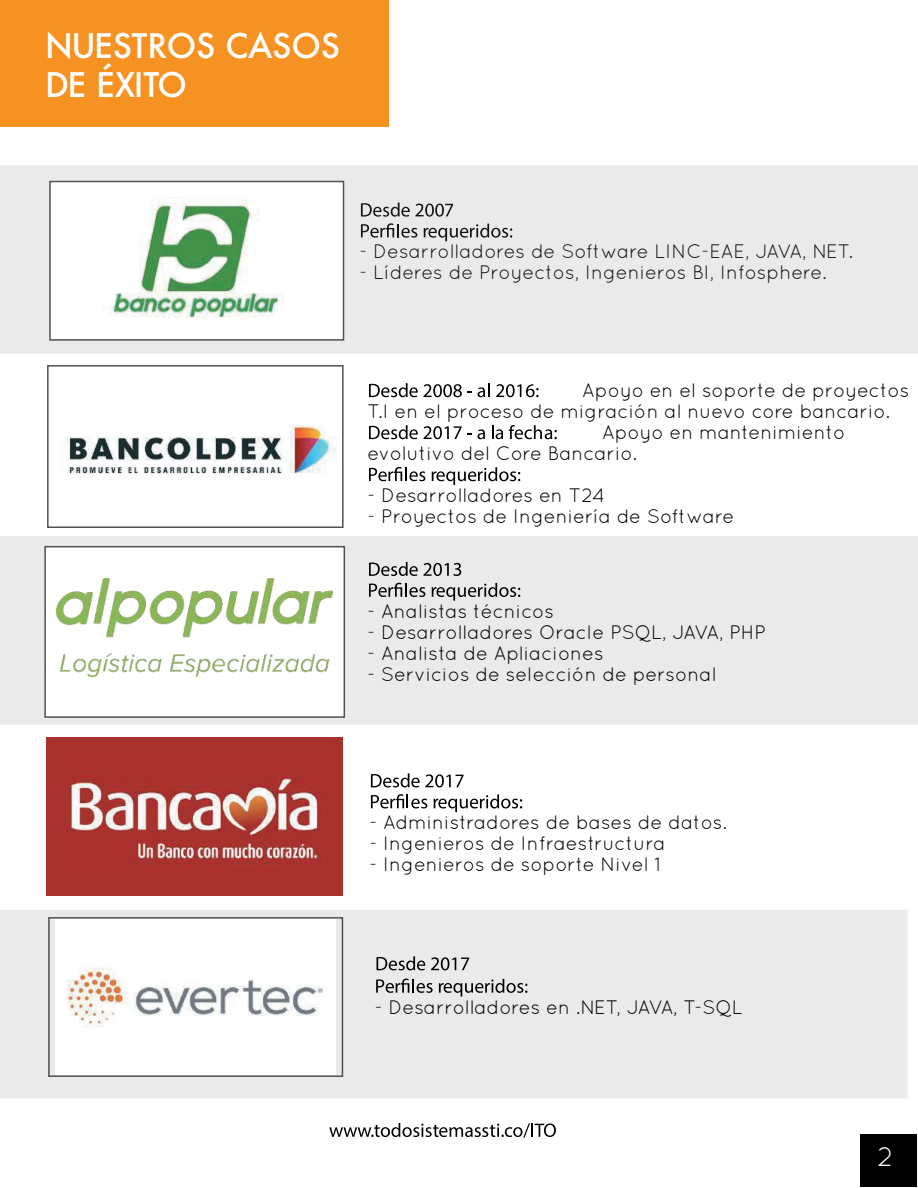
<style>
.page{position:relative;width:918px;height:1188px;background:#fff}
.page>*{position:absolute;margin:0;border:0;box-sizing:border-box;transform-origin:0 0}
.t1{font:500 33px/39px "Futura";letter-spacing:-.015em;color:#fff}
.t2{font:27px "Quicksand";color:#fff}
.t3{font:19.5px "Quicksand";color:#000001}
.t4{font:19.5px "Quicksand";color:#111314}
</style>
<div class="page">
<div style="left:0;top:536px;width:918px;height:189px;background:#e9eae9"></div>
<div style="left:0;top:165px;width:918px;height:189px;background:#e9eae9"></div>
<div style="left:46px;top:737px;width:297px;height:159px;background:#a8302d"></div>
<img style="left:62px;top:771px;width:265px;height:97px">
<div style="left:0;top:0;width:389px;height:127px;background:#f59222"></div>
<div style="left:49px;top:181px;width:295px;height:160px;background:#fff;border:2px solid #4f5252"></div>
<div style="left:44px;top:546px;width:301px;height:172px;background:#fff;border:2px solid #4f5252"></div>
<img style="left:67px;top:424px;width:270px;height:50px">
<div style="left:47px;top:365px;width:297px;height:163px;border:2px solid #4f5252"></div>
<svg style="left:361px;top:203px;width:92px;height:14px"></svg>
<svg style="left:361px;top:223px;width:56px;height:15px"></svg>
<svg style="left:424px;top:224px;width:88px;height:17px"></svg>
<svg style="left:371px;top:773px;width:93px;height:14px"></svg>
<svg style="left:371px;top:794px;width:56px;height:14px"></svg>
<svg style="left:434px;top:794px;width:88px;height:18px"></svg>
<svg style="left:369px;top:383px;width:103px;height:14px"></svg>
<svg style="left:478px;top:383px;width:12px;height:14px"></svg>
<svg style="left:496px;top:384px;width:43px;height:13px"></svg>
<svg style="left:369px;top:425px;width:116px;height:14px"></svg>
<svg style="left:492px;top:425px;width:11px;height:14px"></svg>
<svg style="left:509px;top:425px;width:48px;height:14px"></svg>
<svg style="left:369px;top:467px;width:56px;height:14px"></svg>
<svg style="left:432px;top:467px;width:88px;height:18px"></svg>
<svg style="left:369px;top:562px;width:92px;height:14px"></svg>
<svg style="left:369px;top:583px;width:56px;height:14px"></svg>
<svg style="left:432px;top:583px;width:88px;height:18px;background:#b5b6b5"></svg>
<img style="left:112px;top:197px;width:172px;height:121px">
<img style="left:57px;top:579px;width:275px;height:98px">
<svg style="left:329px;top:1123px;width:227px;height:15px"></svg>
<div style="left:860px;top:1134px;width:57px;height:53px;background:#000001"></div>
<div style="left:0;top:910px;width:908px;height:188px;background:#e9eae9"></div>
<img style="left:56px;top:920px;width:280px;height:154px">
<div style="left:48px;top:917px;width:295px;height:160px;border:2px solid #4f5252"></div>
<svg style="left:376px;top:979px;width:57px;height:14px"></svg>
<svg style="left:439px;top:979px;width:89px;height:18px;background:#b5b6b5"></svg>
<svg style="left:377px;top:956px;width:48px;height:14px"></svg>
<svg style="left:431px;top:957px;width:38px;height:13px"></svg>
<h1 class="t1" style="left:45px;top:26px;width:296px">NUESTROS CASOS<br>DE ÉXITO</h1>
<p class="t4" style="left:359px;top:240px;width:495px">- Desarrolladores de Software LINC-EAE, JAVA, NET.</p>
<p class="t4" style="left:359px;top:261px;width:469px">- Líderes de Proyectos, Ingenieros BI, Infosphere.</p>
<p class="t3" style="left:582px;top:379px;width:329px">Apoyo en el soporte de proyectos</p>
<p class="t3" style="left:368px;top:400px;width:524px">T.I en el proceso de migración al nuevo core bancario.</p>
<p class="t3" style="left:602px;top:421px;width:245px">Apoyo en mantenimiento</p>
<p class="t3" style="left:368px;top:442px;width:271px">evolutivo del Core Bancario.</p>
<p class="t3" style="left:368px;top:484px;width:239px">- Desarrolladores en T24</p>
<p class="t3" style="left:368px;top:505px;width:368px">- Proyectos de Ingeniería de Software</p>
<p class="t3" style="left:368px;top:600px;width:188px">- Analistas técnicos</p>
<p class="t3" style="left:368px;top:621px;width:400px">- Desarrolladores Oracle PSQL, JAVA, PHP</p>
<p class="t3" style="left:368px;top:642px;width:238px">- Analista de Apliaciones</p>
<p class="t3" style="left:368px;top:663px;width:351px">- Servicios de selección de personal</p>
<p class="t3" style="left:369px;top:811px;width:359px">- Administradores de bases de datos.</p>
<p class="t3" style="left:369px;top:832px;width:298px">- Ingenieros de Infraestructura</p>
<p class="t3" style="left:369px;top:853px;width:293px">- Ingenieros de soporte Nivel 1</p>
<p class="t3" style="left:375px;top:996px;width:370px">- Desarrolladores en .NET, JAVA, T-SQL</p>
<h2 class="t2" style="left:878px;top:1142px;width:17px">2</h2>
</div>
